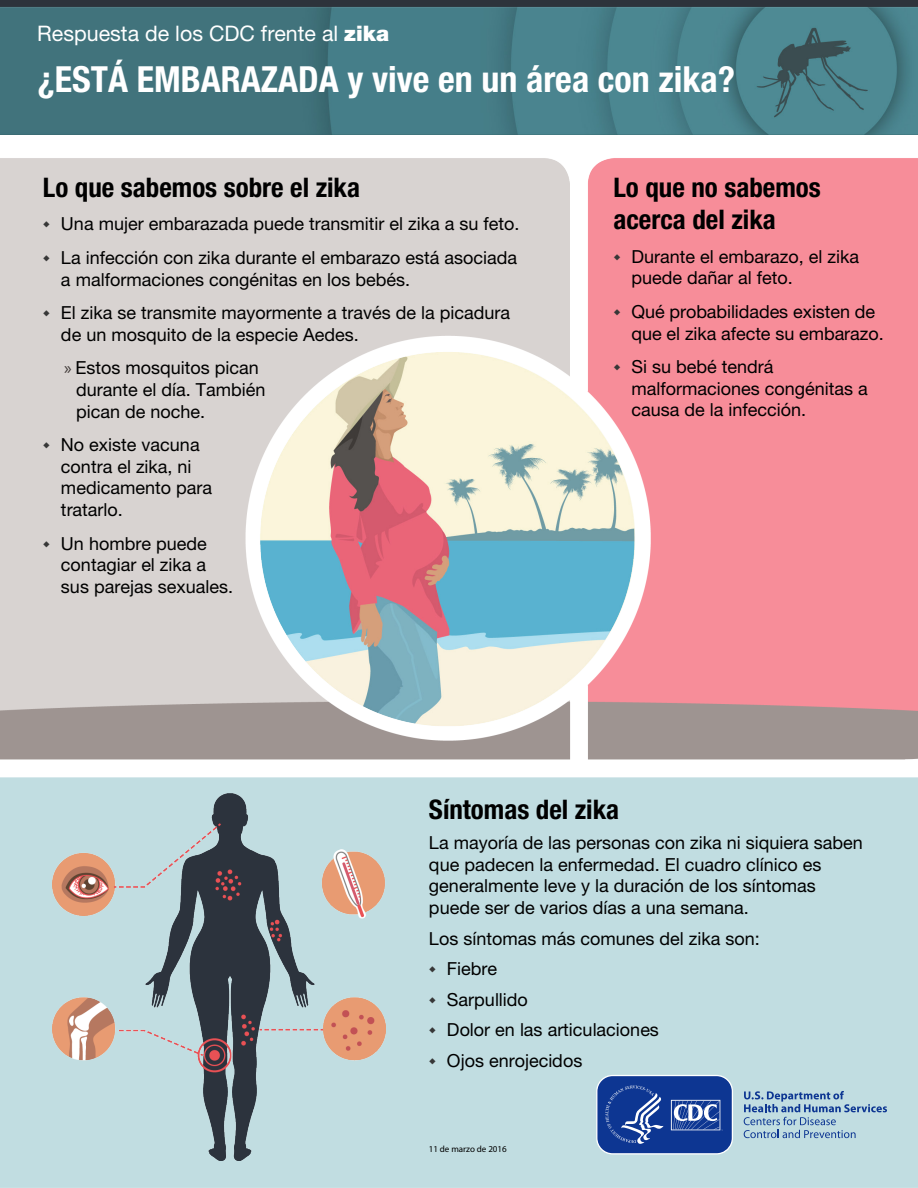
<style>
.page{position:relative;width:918px;height:1188px;background:#fff}
.page>*{position:absolute;margin:0;border:0;box-sizing:border-box;transform-origin:0 0}
.t1{font:700 condensed 36px "Helvetica Neue LT Std";color:#fff}
.t2{font:700 condensed 27px/32.4px "Helvetica Neue LT Std";color:#000}
.t3{font:21.45px "Helvetica Neue LT Std";color:#fff}
.t4{font:18px/21.6px "Helvetica Neue LT Std";color:#000}
.t5{font:9px "Myriad Pro";color:#000}
.s1{font-weight:900}
.s2{font-family:"Myriad Pro";color:#3c3533}
</style>
<div class="page">
<img style="left:0;top:0;width:918px;height:1188px">
<img style="left:0;top:353px;width:918px;height:492px">
<img style="left:52px;top:794px;width:333px;height:367px">
<svg style="left:744px;top:1091px;width:143px;height:47px;background:#9fbdd2"></svg>
<svg style="left:596px;top:1074px;width:138px;height:81px;background:#375aa5"></svg>
<p class="t3" style="left:37px;top:20px;width:353px">Respuesta de los CDC frente al <span class="s1">zika</span></p>
<p class="t1" style="left:38px;top:57px;width:699px">¿ESTÁ EMBARAZADA y vive en un área con zika?</p>
<p class="t2" style="left:43px;top:171px;width:319px">Lo que sabemos sobre el zika</p>
<p class="t4" style="left:43px;top:213px;width:478px"><sup>◆</sup> Una mujer embarazada puede transmitir el zika a su feto.</p>
<p class="t4" style="left:61px;top:247px;width:458px;text-indent:-18px"><sup>◆</sup> La infección con zika durante el embarazo está asociada a malformaciones congénitas en los bebés.</p>
<p class="t4" style="left:61px;top:302px;width:451px;text-indent:-18px"><sup>◆</sup> El zika se transmite mayormente a través de la picadura de un mosquito de la especie Aedes.</p>
<p class="t4" style="left:76px;top:357px;width:191px;text-indent:-12px"><span class="s2">»</span> Estos mosquitos pican durante el día. También pican de noche.</p>
<p class="t4" style="left:61px;top:434px;width:153px;text-indent:-18px"><sup>◆</sup> No existe vacuna contra el zika, ni medicamento para tratarlo.</p>
<p class="t4" style="left:61px;top:532px;width:174px;text-indent:-18px"><sup>◆</sup> Un hombre puede contagiar el zika a sus parejas sexuales.</p>
<p class="t2" style="left:613px;top:171px;width:209px">Lo que no sabemos acerca del zika</p>
<p class="t4" style="left:631px;top:245px;width:229px;text-indent:-18px"><sup>◆</sup> Durante el embarazo, el zika puede dañar al feto.</p>
<p class="t4" style="left:631px;top:301px;width:254px;text-indent:-18px"><sup>◆</sup> Qué probabilidades existen de que el zika afecte su embarazo.</p>
<p class="t4" style="left:631px;top:356px;width:238px;text-indent:-18px"><sup>◆</sup> Si su bebé tendrá malformaciones congénitas a causa de la infección.</p>
<p class="t2" style="left:429px;top:792px;width:192px">Síntomas del zika</p>
<p class="t4" style="left:429px;top:832px;width:435px">La mayoría de las personas con zika ni siquiera saben que padecen la enfermedad. El cuadro clínico es generalmente leve y la duración de los síntomas puede ser de varios días a una semana.</p>
<p class="t4" style="left:429px;top:927px;width:332px">Los síntomas más comunes del zika son:</p>
<p class="t4" style="left:429px;top:958px;width:70px"><sup>◆</sup> Fiebre</p>
<p class="t4" style="left:429px;top:988px;width:100px"><sup>◆</sup> Sarpullido</p>
<p class="t4" style="left:429px;top:1019px;width:232px"><sup>◆</sup> Dolor en las articulaciones</p>
<p class="t4" style="left:429px;top:1049px;width:155px"><sup>◆</sup> Ojos enrojecidos</p>
<p class="t5" style="left:429px;top:1144px;width:80px">11 de marzo de 2016</p>
</div>
